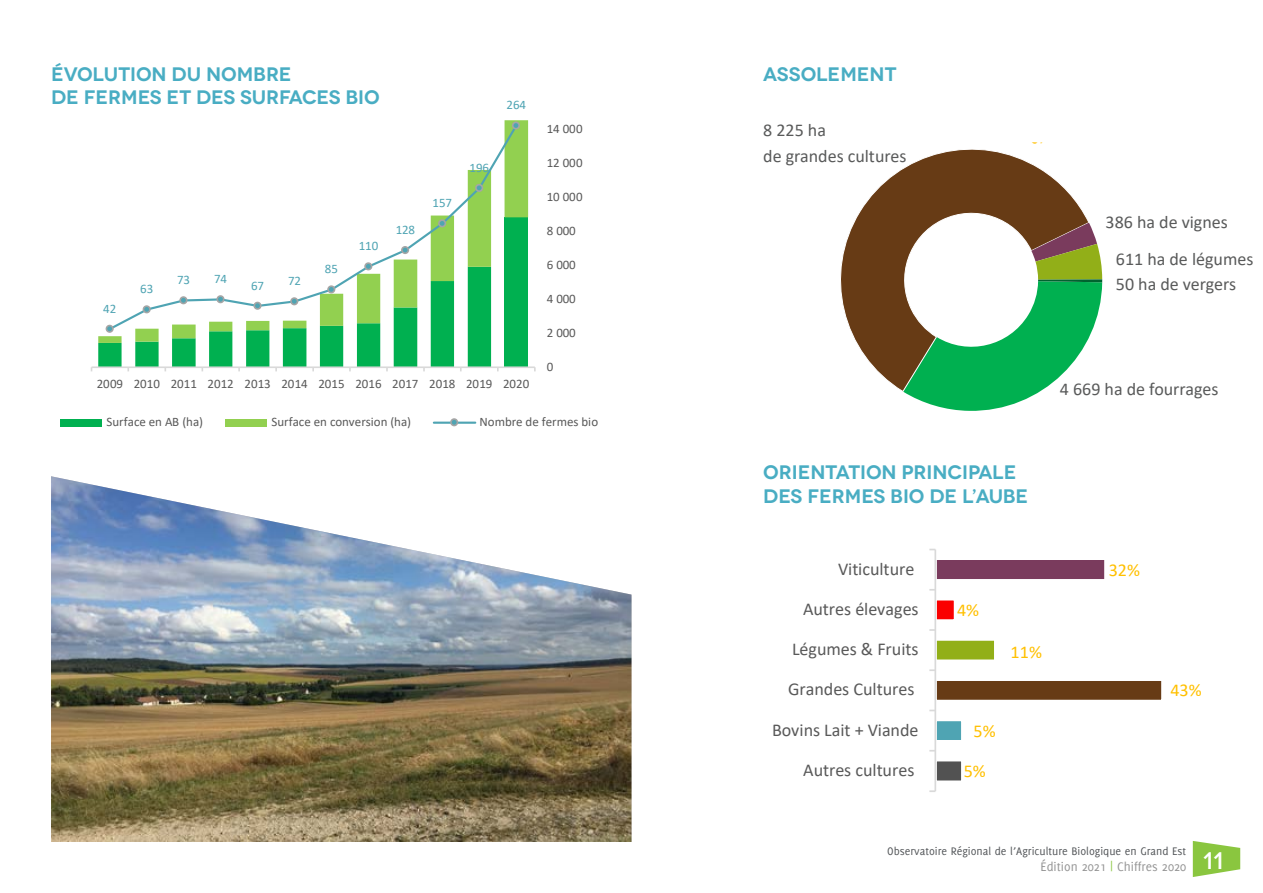
<style>
.page{position:relative;width:1263px;height:893px;background:#fff}
.page>*{position:absolute;margin:0;border:0;box-sizing:border-box;transform-origin:0 0}
.t1{font:500 24px "Novecentowide";color:#fff}
.t2{font:600 19.5px/23.4px "Novecentowide";color:#49adc3}
.t3{font:18.15px "Calibri";letter-spacing:-.005em;color:#595959}
.t4{font:18.15px "Calibri";color:#ffc000}
.t5{font:18px/25.8px "Calibri";color:#595a5a}
.t6{font:13.5px "Delicious";color:#949494}
.t7{font:12.9px "Calibri";letter-spacing:-.005em;color:#595959}
.t8{font:12.9px "Calibri";letter-spacing:-.005em;color:#4fa4b3}
.t9{font:12px "Delicious";color:#535659}
.s1{color:#8ac63f}
</style>
<div class="page">
<div style="left:504px;top:217px;width:24px;height:150px;background:#00b050"></div>
<svg style="left:491px;top:120px;width:37px;height:223px"></svg>
<hr style="left:92px;top:366px;width:443px;height:2px;background:#d9d9d9">
<svg style="left:98px;top:326px;width:393px;height:45px"></svg>
<svg style="left:107px;top:123px;width:412px;height:209px"></svg>
<div style="left:106px;top:326px;width:7px;height:6px;background:#4fa4b3;border-radius:50%"></div>
<div style="left:106px;top:325px;width:8px;height:8px;border:2px solid #a5a5a5;border-radius:50%"></div>
<div style="left:143px;top:306px;width:7px;height:7px;background:#4fa4b3;border-radius:50%"></div>
<div style="left:143px;top:305px;width:8px;height:8px;border:2px solid #a5a5a5;border-radius:50%"></div>
<div style="left:180px;top:297px;width:7px;height:6px;background:#4fa4b3;border-radius:50%"></div>
<div style="left:179px;top:296px;width:8px;height:8px;border:2px solid #a5a5a5;border-radius:50%"></div>
<div style="left:217px;top:296px;width:7px;height:6px;background:#4fa4b3;border-radius:50%"></div>
<div style="left:216px;top:295px;width:9px;height:8px;border:2px solid #a5a5a5;border-radius:50%"></div>
<div style="left:254px;top:302px;width:7px;height:7px;background:#4fa4b3;border-radius:50%"></div>
<div style="left:253px;top:302px;width:9px;height:8px;border:2px solid #a5a5a5;border-radius:50%"></div>
<div style="left:291px;top:298px;width:6px;height:7px;background:#4fa4b3;border-radius:50%"></div>
<div style="left:290px;top:297px;width:8px;height:8px;border:2px solid #a5a5a5;border-radius:50%"></div>
<div style="left:328px;top:286px;width:7px;height:7px;background:#4fa4b3;border-radius:50%"></div>
<div style="left:327px;top:285px;width:8px;height:8px;border:2px solid #a5a5a5;border-radius:50%"></div>
<div style="left:365px;top:263px;width:7px;height:7px;background:#4fa4b3;border-radius:50%"></div>
<div style="left:364px;top:262px;width:8px;height:8px;border:2px solid #a5a5a5;border-radius:50%"></div>
<div style="left:401px;top:246px;width:8px;height:8px;border:2px solid #a5a5a5;border-radius:50%"></div>
<div style="left:439px;top:220px;width:6px;height:7px;background:#4fa4b3;border-radius:50%"></div>
<div style="left:438px;top:219px;width:8px;height:8px;border:2px solid #a5a5a5;border-radius:50%"></div>
<div style="left:475px;top:184px;width:8px;height:8px;border:2px solid #a5a5a5;border-radius:50%"></div>
<div style="left:513px;top:122px;width:6px;height:7px;background:#4fa4b3;border-radius:50%"></div>
<div style="left:512px;top:121px;width:8px;height:9px;border:2px solid #a5a5a5;border-radius:50%"></div>
<div style="left:61px;top:419px;width:41px;height:7px;background:#00b050"></div>
<div style="left:226px;top:419px;width:41px;height:7px;background:#92d050"></div>
<hr style="left:434px;top:422px;width:41px;height:2px;background:#4fa4b3">
<div style="left:450px;top:418px;width:8px;height:8px;border:2px solid #a5a5a5;border-radius:50%"></div>
<svg style="left:840px;top:149px;width:249px;height:242px;fill:#673b15"></svg>
<svg style="left:903px;top:223px;width:199px;height:188px"></svg>
<svg style="left:936px;top:761px;width:26px;height:20px"></svg>
<div style="left:936px;top:681px;width:226px;height:19px;background:#673b15"></div>
<svg style="left:936px;top:640px;width:58px;height:20px"></svg>
<svg style="left:936px;top:600px;width:18px;height:20px"></svg>
<div style="left:936px;top:560px;width:169px;height:19px;background:#7a3b5d"></div>
<svg style="left:936px;top:721px;width:26px;height:19px"></svg>
<hr style="left:934px;top:549px;width:2px;height:242px;background:#d9d9d9">
<svg style="left:1193px;top:841px;width:47px;height:36px"></svg>
<img style="left:51px;top:476px;width:580px;height:366px">
<h2 class="t2" style="left:51px;top:62px;width:330px">ÉVOLUTION DU NOMBRE<br>DE FERMES ET DES SURFACES BIO</h2>
<p class="t8" style="left:507px;top:96px;width:21px">264</p>
<p class="t8" style="left:103px;top:299px;width:15px">42</p>
<p class="t8" style="left:140px;top:280px;width:15px">63</p>
<p class="t8" style="left:177px;top:271px;width:15px">73</p>
<p class="t8" style="left:214px;top:270px;width:15px">74</p>
<p class="t8" style="left:251px;top:276px;width:15px">67</p>
<p class="t8" style="left:288px;top:272px;width:15px">72</p>
<p class="t8" style="left:325px;top:260px;width:15px">85</p>
<p class="t8" style="left:359px;top:237px;width:21px">110</p>
<p class="t8" style="left:396px;top:221px;width:21px">128</p>
<p class="t8" style="left:433px;top:194px;width:21px">157</p>
<p class="t8" style="left:470px;top:158px;width:21px">196</p>
<p class="t7" style="left:547px;top:119px;width:37px">14 000</p>
<p class="t7" style="left:547px;top:153px;width:37px">12 000</p>
<p class="t7" style="left:547px;top:187px;width:37px">10 000</p>
<p class="t7" style="left:547px;top:222px;width:31px">8 000</p>
<p class="t7" style="left:547px;top:256px;width:31px">6 000</p>
<p class="t7" style="left:547px;top:290px;width:31px">4 000</p>
<p class="t7" style="left:547px;top:324px;width:31px">2 000</p>
<p class="t7" style="left:547px;top:358px;width:8px">0</p>
<p class="t7" style="left:97px;top:375px;width:434px">2009 2010 2011 2012 2013 2014 2015 2016 2017 2018 2019 2020</p>
<p class="t7" style="left:107px;top:413px;width:98px">Surface en AB (ha)</p>
<p class="t7" style="left:271px;top:413px;width:141px">Surface en conversion (ha)</p>
<p class="t7" style="left:479px;top:413px;width:120px">Nombre de fermes bio</p>
<h2 class="t2" style="left:763px;top:62px;width:135px">ASSOLEMENT</h2>
<h3 class="t5" style="left:763px;top:117px;width:145px">8 225 ha<br>de grandes cultures</h3>
<h3 class="t5" style="left:1106px;top:209px;width:124px">386 ha de vignes</h3>
<h3 class="t5" style="left:1116px;top:245px;width:139px">611 ha de légumes<br>50 ha de vergers</h3>
<h3 class="t5" style="left:1060px;top:376px;width:160px">4 669 ha de fourrages</h3>
<h2 class="t2" style="left:763px;top:461px;width:267px">ORIENTATION PRINCIPALE<br>DES FERMES BIO DE L’AUBE</h2>
<h3 class="t3" style="left:838px;top:556px;width:78px">Viticulture</h3>
<h3 class="t3" style="left:803px;top:596px;width:117px">Autres élevages</h3>
<h3 class="t3" style="left:792px;top:637px;width:128px">Légumes &amp; Fruits</h3>
<h3 class="t3" style="left:788px;top:677px;width:128px">Grandes Cultures</h3>
<h3 class="t3" style="left:772px;top:717px;width:148px">Bovins Lait + Viande</h3>
<h3 class="t3" style="left:803px;top:757px;width:113px">Autres cultures</h3>
<h3 class="t4" style="left:957px;top:597px;width:24px">4%</h3>
<h3 class="t4" style="left:1011px;top:640px;width:33px">11%</h3>
<h3 class="t4" style="left:973px;top:718px;width:24px">5%</h3>
<h3 class="t4" style="left:964px;top:758px;width:24px">5%</h3>
<h3 class="t4" style="left:1109px;top:557px;width:33px">32%</h3>
<h3 class="t4" style="left:1170px;top:678px;width:33px">43%</h3>
<p class="t9" style="left:887px;top:844px;width:301px">Observatoire Régional de l’Agriculture Biologique en Grand Est</p>
<p class="t6" style="left:1040px;top:859px;width:147px">Édition 2021 <span class="s1">|</span> Chiffres 2020</p>
<h1 class="t1" style="left:1203px;top:846px;width:22px">11</h1>
</div>
